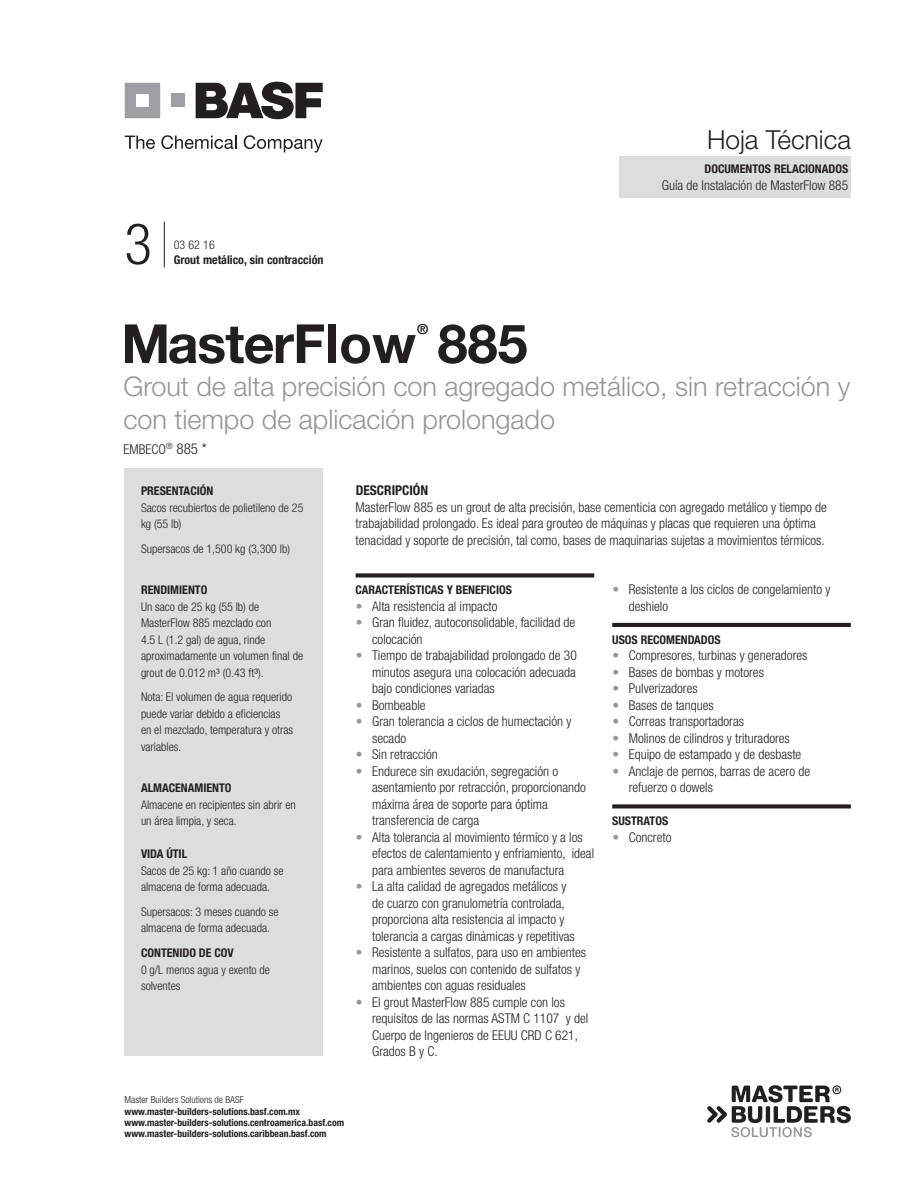
<style>
.page{position:relative;width:918px;height:1188px;background:#fff}
.page>*{position:absolute;margin:0;border:0;box-sizing:border-box;transform-origin:0 0}
.CSI_DIV__Number{font:300 condensed 57px "Helvetica Neue LT Std";color:#231f20}
.Product_Name{font:700 54px "Helvetica Neue LT Std";letter-spacing:-.015em;color:#231f20}
.Product_Name_Subhead{font:300 27px/33px "Helvetica Neue LT Std";color:#939598}
.t1{font:300 26.25px "Helvetica Neue LT Std";color:#231f20}
.Product_Name-2{font:700 13.95px "Helvetica Neue LT Std";color:#231f20}
.Bullets_Body{font:300 condensed 13.5px/16.5px "Helvetica Neue LT Std";color:#231f20}
.Body_Copy__Indent{font:300 condensed 13.5px/16.5px "Helvetica Neue LT Std";color:#231f20}
.Product_Name_Subhead-2{font:300 condensed 13.5px "Helvetica Neue LT Std";color:#231f20}
.Bullets_Body-2{font:700 condensed 13.5px "Helvetica Neue LT Std";color:#231f20}
.Side_Block_Body_Copy{font:300 condensed 12px/16.5px "Helvetica Neue LT Std";color:#231f20}
.Side_Block_Body_Copy-2{font:700 condensed 12px "Helvetica Neue LT Std";color:#231f20}
.Headers_with_Rule{font:700 condensed 12px "Helvetica Neue LT Std";color:#231f20}
.CSI_DIV__Main{font:700 condensed 12px "Helvetica Neue LT Std";color:#231f20}
.Side_Block__Related{font:700 condensed 12px "Helvetica Neue LT Std";color:#231f20}
.CSI_DIV__Main-2{font:300 condensed 12px "Helvetica Neue LT Std";color:#231f20}
.t2{font:700 condensed 9.75px/11.2px "Helvetica Neue LT Std";color:#231f20}
.t3{font:300 condensed 9.75px "Helvetica Neue LT Std";color:#231f20}
.s1{font-size:15px}
.s2{color:#939598}
</style>
<div class="page">
<div style="left:125px;top:469px;width:198px;height:587px;background:#dcdddf"></div>
<hr style="left:164px;top:222px;width:1px;height:45px;background:#231f20">
<div style="left:356px;top:573px;width:238px;height:5px;background:#231f20"></div>
<hr style="left:612px;top:623px;width:239px;height:4px;background:#231f20">
<div style="left:612px;top:804px;width:239px;height:5px;background:#231f20"></div>
<svg style="left:125px;top:136px;width:30px;height:13px"></svg>
<svg style="left:161px;top:135px;width:75px;height:14px"></svg>
<svg style="left:244px;top:135px;width:79px;height:18px"></svg>
<svg style="left:196px;top:82px;width:127px;height:37px"></svg>
<svg style="left:125px;top:83px;width:35px;height:35px"></svg>
<div style="left:171px;top:94px;width:14px;height:13px;background:#9d9fa2"></div>
<svg style="left:707px;top:1085px;width:144px;height:52px"></svg>
<div style="left:620px;top:157px;width:231px;height:41px;background:#dcdddf"></div>
<h3 class="t1" style="left:707px;top:123px;width:145px">Hoja Técnica</h3>
<p class="CSI_DIV__Number" style="left:125px;top:211px;width:29px">3</p>
<p class="CSI_DIV__Main-2" style="left:174px;top:238px;width:42px">03 62 16</p>
<p class="CSI_DIV__Main" style="left:174px;top:252px;width:151px">Grout metálico, sin contracción</p>
<p class="Product_Name-2" style="left:417px;top:320px;width:13px">®</p>
<p class="Product_Name" style="left:121px;top:310px;width:408px">MasterFlow 885</p>
<p class="Side_Block__Related" style="left:704px;top:162px;width:145px">DOCUMENTOS RELACIONADOS</p>
<p class="Bullets_Body" style="left:662px;top:177px;width:188px">Guía de Instalación de MasterFlow 885</p>
<p class="Product_Name_Subhead" style="left:123px;top:369px;width:728px">Grout de alta precisión con agregado metálico, sin retracción y con tiempo de aplicación prolongado</p>
<p class="Product_Name_Subhead-2" style="left:123px;top:441px;width:85px">EMBECO<sup>®</sup> <span class="s1">885 *</span></p>
<p class="Side_Block_Body_Copy-2" style="left:141px;top:483px;width:74px">PRESENTACIÓN</p>
<p class="Side_Block_Body_Copy" style="left:141px;top:499px;width:164px">Sacos recubiertos de polietileno de 25 kg (55 lb)</p>
<p class="Side_Block_Body_Copy" style="left:141px;top:540px;width:151px">Supersacos de 1,500 kg (3,300 lb)</p>
<p class="Side_Block_Body_Copy-2" style="left:141px;top:582px;width:68px">RENDIMIENTO</p>
<p class="Side_Block_Body_Copy" style="left:141px;top:598px;width:164px">Un saco de 25 kg (55 lb) de<br>MasterFlow 885 mezclado con<br>4.5 L (1.2 gal) de agua, rinde aproximadamente un volumen final de grout de 0.012 m³ (0.43 ft³).</p>
<p class="Side_Block_Body_Copy" style="left:141px;top:689px;width:154px">Nota: El volumen de agua requerido puede variar debido a eficiencias en el mezclado, temperatura y otras variables.</p>
<p class="Side_Block_Body_Copy-2" style="left:141px;top:780px;width:92px">ALMACENAMIENTO</p>
<p class="Side_Block_Body_Copy" style="left:141px;top:796px;width:156px">Almacene en recipientes sin abrir en un área limpia, y seca.</p>
<p class="Side_Block_Body_Copy-2" style="left:141px;top:846px;width:48px">VIDA ÚTIL</p>
<p class="Side_Block_Body_Copy" style="left:141px;top:862px;width:144px">Sacos de 25 kg: 1 año cuando se almacena de forma adecuada.</p>
<p class="Side_Block_Body_Copy" style="left:141px;top:903px;width:139px">Supersacos: 3 meses cuando se almacena de forma adecuada.</p>
<p class="Side_Block_Body_Copy-2" style="left:141px;top:945px;width:94px">CONTENIDO DE COV</p>
<p class="Side_Block_Body_Copy" style="left:141px;top:961px;width:131px">0 g/L menos agua y exento de solventes</p>
<p class="Bullets_Body-2" style="left:356px;top:482px;width:74px">DESCRIPCIÓN</p>
<p class="Body_Copy__Indent" style="left:356px;top:498px;width:473px">MasterFlow 885 es un grout de alta precisión, base cementicia con agregado metálico y tiempo de trabajabilidad prolongado. Es ideal para grouteo de máquinas y placas que requieren una óptima tenacidad y soporte de precisión, tal como, bases de maquinarias sujetas a movimientos térmicos.</p>
<p class="Headers_with_Rule" style="left:356px;top:582px;width:158px">CARACTERÍSTICAS Y BENEFICIOS</p>
<p class="Bullets_Body" style="left:356px;top:597px;width:143px"><span class="s2">•</span> Alta resistencia al impacto</p>
<p class="Bullets_Body" style="left:372px;top:614px;width:205px;text-indent:-16px"><span class="s2">•</span> Gran fluidez, autoconsolidable, facilidad de colocación</p>
<p class="Bullets_Body" style="left:372px;top:647px;width:206px;text-align:justify;text-indent:-16px"><span class="s2">•</span> Tiempo de trabajabilidad prolongado de 30 minutos asegura una colocación adecuada bajo condiciones variadas</p>
<p class="Bullets_Body" style="left:356px;top:696px;width:71px"><span class="s2">•</span> Bombeable</p>
<p class="Bullets_Body" style="left:372px;top:713px;width:201px;text-indent:-16px"><span class="s2">•</span> Gran tolerancia a ciclos de humectación y secado</p>
<p class="Bullets_Body" style="left:356px;top:746px;width:84px"><span class="s2">•</span> Sin retracción</p>
<p class="Bullets_Body" style="left:372px;top:762px;width:215px;text-indent:-16px"><span class="s2">•</span> Endurece sin exudación, segregación o asentamiento por retracción, proporcionando máxima área de soporte para óptima transferencia de carga</p>
<p class="Bullets_Body" style="left:372px;top:828px;width:224px;text-indent:-16px"><span class="s2">•</span> Alta tolerancia al movimiento térmico y a los efectos de calentamiento y enfriamiento, ideal para ambientes severos de manufactura</p>
<p class="Bullets_Body" style="left:372px;top:878px;width:204px;text-indent:-16px"><span class="s2">•</span> La alta calidad de agregados metálicos y de cuarzo con granulometría controlada, proporciona alta resistencia al impacto y tolerancia a cargas dinámicas y repetitivas</p>
<p class="Bullets_Body" style="left:372px;top:944px;width:215px;text-indent:-16px"><span class="s2">•</span> Resistente a sulfatos, para uso en ambientes marinos, suelos con contenido de sulfatos y ambientes con aguas residuales</p>
<p class="Bullets_Body" style="left:372px;top:993px;width:218px;text-indent:-16px"><span class="s2">•</span> El grout MasterFlow 885 cumple con los requisitos de las normas ASTM C 1107 y del<br>Cuerpo de Ingenieros de EEUU CRD C 621,<br>Grados B y C.</p>
<p class="Bullets_Body" style="left:629px;top:581px;width:203px;text-indent:-16px"><span class="s2">•</span> Resistente a los ciclos de congelamiento y deshielo</p>
<p class="Headers_with_Rule" style="left:612px;top:632px;width:110px">USOS RECOMENDADOS</p>
<p class="Bullets_Body" style="left:612px;top:647px;width:197px"><span class="s2">•</span> Compresores, turbinas y generadores</p>
<p class="Bullets_Body" style="left:612px;top:663px;width:153px"><span class="s2">•</span> Bases de bombas y motores</p>
<p class="Bullets_Body" style="left:612px;top:680px;width:87px"><span class="s2">•</span> Pulverizadores</p>
<p class="Bullets_Body" style="left:612px;top:696px;width:103px"><span class="s2">•</span> Bases de tanques</p>
<p class="Bullets_Body" style="left:612px;top:713px;width:133px"><span class="s2">•</span> Correas transportadoras</p>
<p class="Bullets_Body" style="left:612px;top:729px;width:179px"><span class="s2">•</span> Molinos de cilindros y trituradores</p>
<p class="Bullets_Body" style="left:612px;top:746px;width:191px"><span class="s2">•</span> Equipo de estampado y de desbaste</p>
<p class="Bullets_Body" style="left:629px;top:762px;width:183px;text-indent:-16px"><span class="s2">•</span> Anclaje de pernos, barras de acero de refuerzo o dowels</p>
<p class="Headers_with_Rule" style="left:612px;top:813px;width:58px">SUSTRATOS</p>
<p class="Bullets_Body" style="left:612px;top:828px;width:61px"><span class="s2">•</span> Concreto</p>
<p class="t3" style="left:125px;top:1094px;width:121px">Master Builders Solutions de BASF</p>
<p class="t2" style="left:125px;top:1105px;width:221px">www.master-builders-solutions.basf.com.mx www.master-builders-solutions.centroamerica.basf.com www.master-builders-solutions.caribbean.basf.com</p>
</div>
